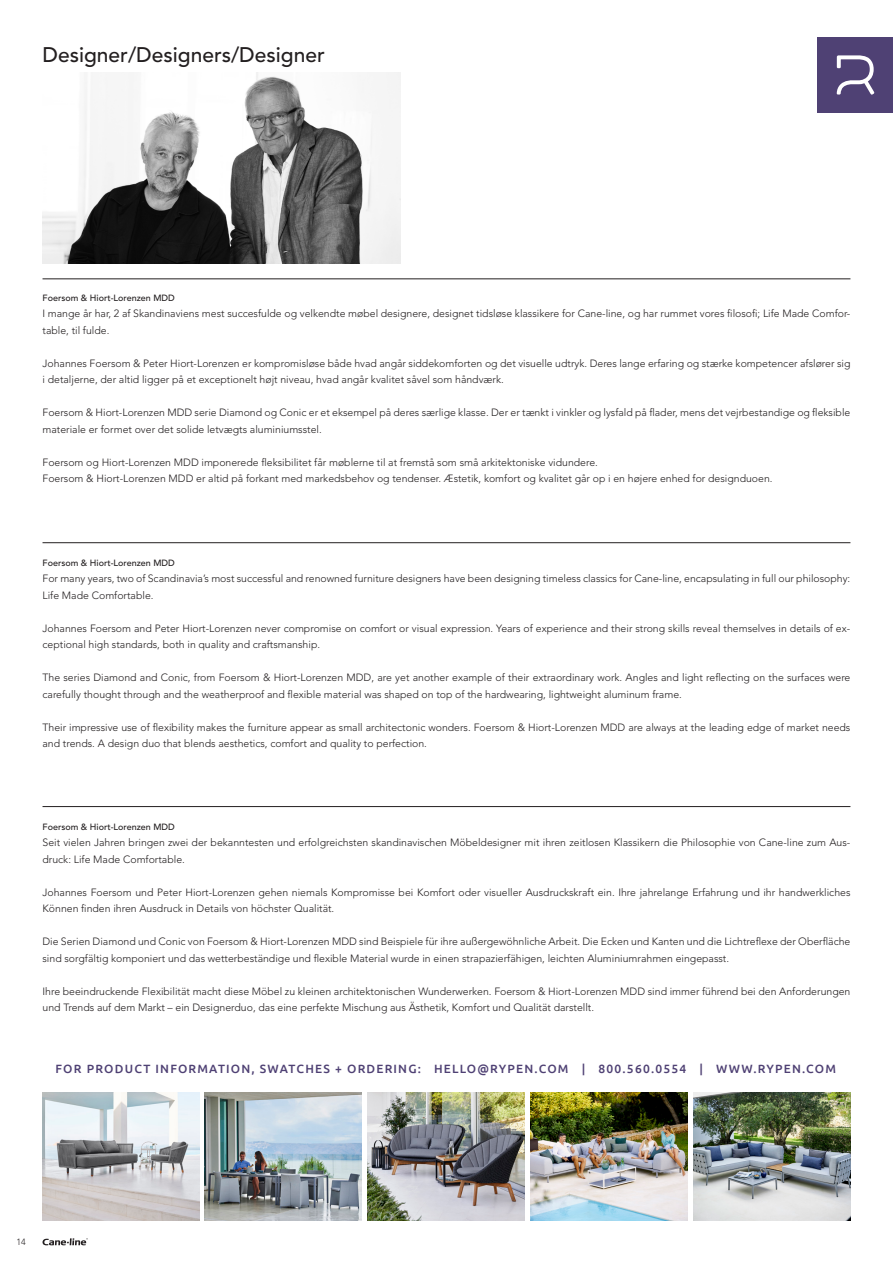
<style>
.page{position:relative;width:893px;height:1263px;background:#fff}
.page>*{position:absolute;margin:0;border:0;box-sizing:border-box;transform-origin:0 0}
.t1{font:500 21px "Avenir LT Pro";color:#231f20}
.t2{font:500 12px "Ubuntu";letter-spacing:.1em;color:#4f4174}
.t3{font:300 10.5px/16.5px "Avenir LT Pro";color:#231f20}
.t4{font:500 9px "Avenir LT Pro";color:#231f20}
.t5{font:300 9px "Avenir LT Pro";color:#231f20}
</style>
<div class="page">
<img style="left:43px;top:72px;width:358px;height:192px">
<img style="left:693px;top:1093px;width:157px;height:127px">
<img style="left:367px;top:1093px;width:158px;height:127px">
<img style="left:530px;top:1093px;width:158px;height:127px">
<img style="left:205px;top:1093px;width:157px;height:127px">
<img style="left:43px;top:1093px;width:157px;height:127px">
<hr style="left:43px;top:278px;width:807px;height:1px;background:#231f20">
<hr style="left:43px;top:542px;width:807px;height:1px;background:#231f20">
<hr style="left:43px;top:806px;width:807px;height:1px;background:#231f20">
<svg style="left:42px;top:1238px;width:46px;height:7px"></svg>
<div style="left:818px;top:38px;width:75px;height:74px;background:#4f4174"></div>
<svg style="left:837px;top:55px;width:37px;height:40px"></svg>
<p class="t1" style="left:43px;top:42px;width:284px">Designer/Designers/Designer</p>
<p class="t4" style="left:43px;top:292px;width:134px">Foersom &amp; Hiort-Lorenzen MDD</p>
<p class="t3" style="left:43px;top:305px;width:809px">I mange år har, 2 af Skandinaviens mest succesfulde og velkendte møbel designere, designet tidsløse klassikere for Cane-line, og har rummet vores filosofi; Life Made Comfor&shy;table, til fulde.</p>
<p class="t3" style="left:43px;top:355px;width:809px">Johannes Foersom &amp; Peter Hiort-Lorenzen er kompromisløse både hvad angår siddekomforten og det visuelle udtryk. Deres lange erfaring og stærke kompetencer afslører sig i detaljerne, der altid ligger på et exceptionelt højt niveau, hvad angår kvalitet såvel som håndværk.</p>
<p class="t3" style="left:43px;top:404px;width:809px">Foersom &amp; Hiort-Lorenzen MDD serie Diamond og Conic er et eksempel på deres særlige klasse. Der er tænkt i vinkler og lysfald på flader, mens det vejrbestandige og fleksible materiale er formet over det solide letvægts aluminiumsstel.</p>
<p class="t3" style="left:43px;top:454px;width:557px">Foersom og Hiort-Lorenzen MDD imponerede fleksibilitet får møblerne til at fremstå som små arkitektoniske vidundere.</p>
<p class="t3" style="left:43px;top:470px;width:732px">Foersom &amp; Hiort-Lorenzen MDD er altid på forkant med markedsbehov og tendenser. Æstetik, komfort og kvalitet går op i en højere enhed for designduoen.</p>
<p class="t4" style="left:43px;top:557px;width:134px">Foersom &amp; Hiort-Lorenzen MDD</p>
<p class="t3" style="left:43px;top:570px;width:809px">For many years, two of Scandinavia’s most successful and renowned furniture designers have been designing timeless classics for Cane-line, encapsulating in full our philosophy:<br>Life Made Comfortable.</p>
<p class="t3" style="left:43px;top:620px;width:809px">Johannes Foersom and Peter Hiort-Lorenzen never compromise on comfort or visual expression. Years of experience and their strong skills reveal themselves in details of ex&shy;ceptional high standards, both in quality and craftsmanship.</p>
<p class="t3" style="left:43px;top:669px;width:809px">The series Diamond and Conic, from Foersom &amp; Hiort-Lorenzen MDD, are yet another example of their extraordinary work. Angles and light reflecting on the surfaces were carefully thought through and the weatherproof and flexible material was shaped on top of the hardwearing, lightweight aluminum frame.</p>
<p class="t3" style="left:43px;top:719px;width:809px">Their impressive use of flexibility makes the furniture appear as small architectonic wonders. Foersom &amp; Hiort-Lorenzen MDD are always at the leading edge of market needs and trends. A design duo that blends aesthetics, comfort and quality to perfection.</p>
<p class="t4" style="left:43px;top:821px;width:134px">Foersom &amp; Hiort-Lorenzen MDD</p>
<p class="t3" style="left:43px;top:834px;width:809px">Seit vielen Jahren bringen zwei der bekanntesten und erfolgreichsten skandinavischen Möbeldesigner mit ihren zeitlosen Klassikern die Philosophie von Cane-line zum Aus&shy;druck: Life Made Comfortable.</p>
<p class="t3" style="left:43px;top:884px;width:809px">Johannes Foersom und Peter Hiort-Lorenzen gehen niemals Kompromisse bei Komfort oder visueller Ausdruckskraft ein. Ihre jahrelange Erfahrung und ihr handwerkliches<br>Können finden ihren Ausdruck in Details von höchster Qualität.</p>
<p class="t3" style="left:43px;top:933px;width:809px">Die Serien Diamond und Conic von Foersom &amp; Hiort-Lorenzen MDD sind Beispiele für ihre außergewöhnliche Arbeit. Die Ecken und Kanten und die Lichtreflexe der Oberfläche sind sorgfältig komponiert und das wetterbeständige und flexible Material wurde in einen strapazierfähigen, leichten Aluminiumrahmen eingepasst.</p>
<p class="t3" style="left:43px;top:983px;width:809px">Ihre beeindruckende Flexibilität macht diese Möbel zu kleinen architektonischen Wunderwerken. Foersom &amp; Hiort-Lorenzen MDD sind immer führend bei den Anforderungen und Trends auf dem Markt – ein Designerduo, das eine perfekte Mischung aus Ästhetik, Komfort und Qualität darstellt.</p>
<p class="t2" style="left:56px;top:1061px;width:782px">FOR PRODUCT INFORMATION, SWATCHES + ORDERING: HELLO@RYPEN.COM | 800.560.0554 | WWW.RYPEN.COM</p>
<p class="t5" style="left:17px;top:1237px;width:11px">14</p>
</div>
